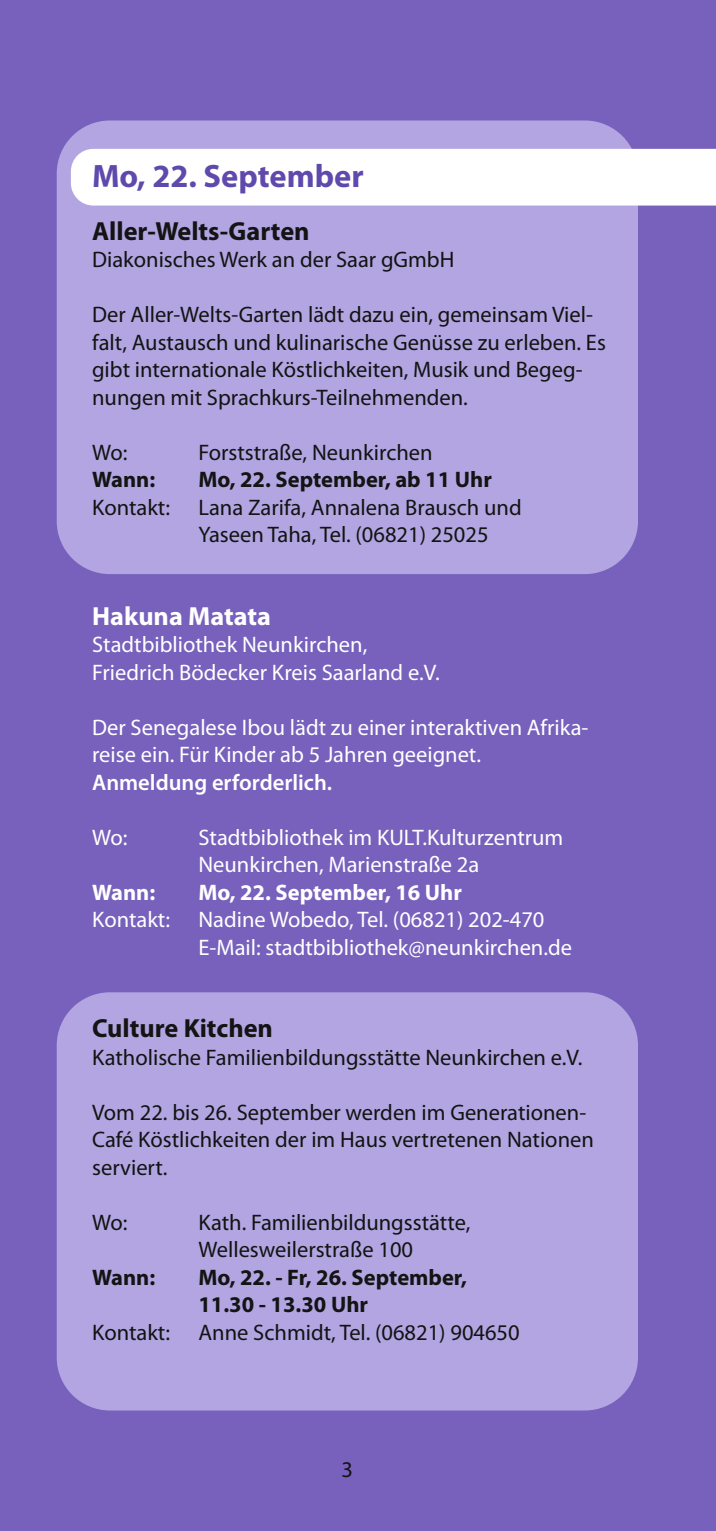
<style>
.page{position:relative;width:716px;height:1531px;background:#7761bc}
.page>*{position:absolute;margin:0;border:0;box-sizing:border-box;transform-origin:0 0}
.t1{font:700 32.5px "Myriad Pro";color:#5f49ac}
.t2{font:700 26.25px "Myriad Pro";color:#131413}
.t3{font:700 26.25px "Myriad Pro";color:#fff}
.t4{font:22.5px/27.5px "Myriad Pro";color:#131413}
.t5{font:22.5px/27.5px "Myriad Pro";color:#fff}
.t6{font:700 22.5px/27.5px "Myriad Pro";color:#131413}
.t7{font:700 22.5px "Myriad Pro";color:#fff}
.t8{font:600 22.5px "Myriad Pro";color:#fff}
</style>
<div class="page">
<div style="left:57px;top:992px;width:581px;height:418px;background:#b2a5e2;border-radius:53px"></div>
<div style="left:57px;top:120px;width:581px;height:454px;background:#b2a5e2;border-radius:53px"></div>
<div style="left:71px;top:149px;width:645px;height:57px;background:#fff"></div>
<h1 class="t1" style="left:92px;top:158px;width:273px">Mo, 22. September</h1>
<p class="t2" style="left:92px;top:216px;width:219px">Aller-Welts-Garten</p>
<p class="t4" style="left:92px;top:246px;width:364px">Diakonisches Werk an der Saar gGmbH</p>
<p class="t4" style="left:92px;top:301px;width:515px">Der Aller-Welts-Garten lädt dazu ein, gemeinsam Viel&shy;falt, Austausch und kulinarische Genüsse zu erleben. Es gibt internationale Köstlichkeiten, Musik und Begeg&shy;nungen mit Sprachkurs-Teilnehmenden.</p>
<p class="t4" style="left:92px;top:439px;width:37px">Wo:</p>
<p class="t4" style="left:198px;top:439px;width:236px">Forststraße, Neunkirchen</p>
<p class="t6" style="left:92px;top:466px;width:65px">Wann:</p>
<p class="t6" style="left:198px;top:466px;width:295px">Mo, 22. September, ab 11 Uhr</p>
<p class="t4" style="left:92px;top:494px;width:79px">Kontakt:</p>
<p class="t4" style="left:198px;top:494px;width:325px">Lana Zarifa, Annalena Brausch und<br>Yaseen Taha, Tel. (06821) 25025</p>
<p class="t3" style="left:92px;top:601px;width:180px">Hakuna Matata</p>
<p class="t5" style="left:92px;top:631px;width:349px">Stadtbibliothek Neunkirchen,<br>Friedrich Bödecker Kreis Saarland e.V.</p>
<p class="t5" style="left:92px;top:714px;width:498px">Der Senegalese Ibou lädt zu einer interaktiven Afrika&shy;reise ein. Für Kinder ab 5 Jahren geeignet.</p>
<p class="t8" style="left:92px;top:770px;width:242px">Anmeldung erforderlich.</p>
<p class="t5" style="left:92px;top:824px;width:37px">Wo:</p>
<p class="t5" style="left:198px;top:824px;width:366px">Stadtbibliothek im KULT.Kulturzentrum<br>Neunkirchen, Marienstraße 2a</p>
<p class="t7" style="left:92px;top:879px;width:65px">Wann:</p>
<p class="t7" style="left:198px;top:879px;width:265px">Mo, 22. September, 16 Uhr</p>
<p class="t5" style="left:92px;top:906px;width:79px">Kontakt:</p>
<p class="t5" style="left:198px;top:906px;width:375px">Nadine Wobedo, Tel. (06821) 202-470<br>E-Mail: stadtbibliothek@neunkirchen.de</p>
<p class="t2" style="left:92px;top:1014px;width:182px">Culture Kitchen</p>
<p class="t4" style="left:92px;top:1044px;width:492px">Katholische Familienbildungsstätte Neunkirchen e.V.</p>
<p class="t4" style="left:92px;top:1099px;width:503px">Vom 22. bis 26. September werden im Generationen-<br>Café Köstlichkeiten der im Haus vertretenen Nationen serviert.</p>
<p class="t4" style="left:92px;top:1209px;width:37px">Wo:</p>
<p class="t4" style="left:198px;top:1209px;width:273px">Kath. Familienbildungsstätte,<br>Wellesweilerstraße 100</p>
<p class="t6" style="left:92px;top:1264px;width:65px">Wann:</p>
<p class="t6" style="left:198px;top:1264px;width:270px">Mo, 22. - Fr, 26. September,<br>11.30 - 13.30 Uhr</p>
<p class="t4" style="left:92px;top:1319px;width:79px">Kontakt:</p>
<p class="t4" style="left:198px;top:1319px;width:323px">Anne Schmidt, Tel. (06821) 904650</p>
<p class="t4" style="left:341px;top:1456px;width:13px">3</p>
</div>
